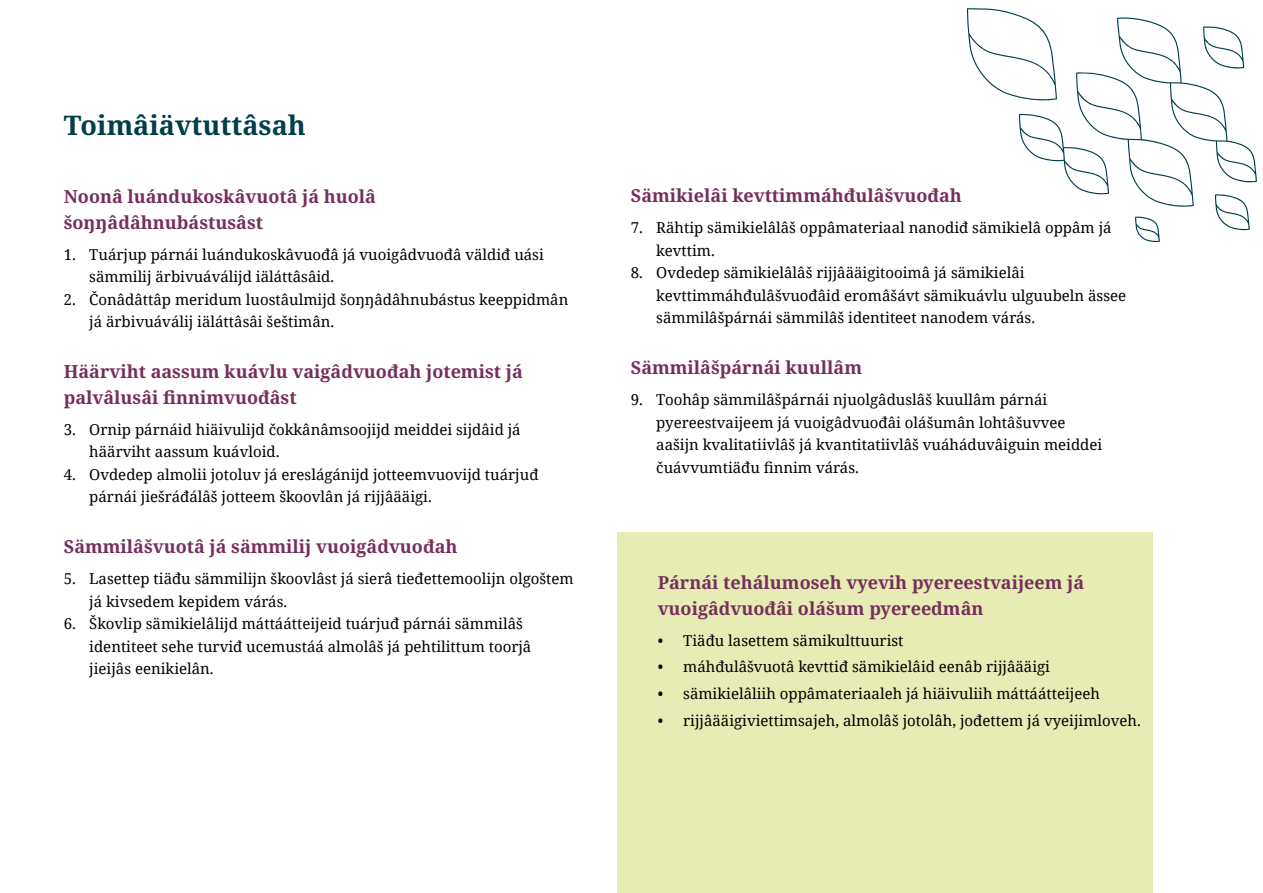
<style>
.page{position:relative;width:1263px;height:893px;background:#fff}
.page>*{position:absolute;margin:0;border:0;box-sizing:border-box;transform-origin:0 0}
.pääotsikko{font:700 27px "Noto Serif";color:#013e4b}
.väliotsikko{font:700 18px/25.5px "Noto Serif";color:#762f5c}
.t1{font:15px/22.5px "Noto Serif";color:#000}
</style>
<div class="page">
<div style="left:617px;top:533px;width:535px;height:360px;background:#e6ecb4"></div>
<svg style="left:967px;top:8px;width:290px;height:234px"></svg>
<p class="pääotsikko" style="left:64px;top:106px;width:244px">Toimâiävtuttâsah</p>
<p class="väliotsikko" style="left:64px;top:184px;width:314px">Noonâ luándukoskâvuotâ já huolâ šoŋŋâdâhnubástusâst</p>
<p class="t1" style="left:89px;top:242px;width:456px;text-indent:-26px">1. Tuárjup párnái luándukoskâvuođâ já vuoigâdvuođâ väldiđ uási sämmilij ärbivuáválijd iäláttâsâid.</p>
<p class="t1" style="left:89px;top:287px;width:481px;text-indent:-26px">2. Čonâdâttâp meridum luostâulmijd šoŋŋâdâhnubástus keeppidmân já ärbivuáválij iäláttâsâi šeštimân.</p>
<p class="väliotsikko" style="left:64px;top:359px;width:460px">Häärviht aassum kuávlu vaigâdvuođah jotemist já palvâlusâi finnimvuođâst</p>
<p class="t1" style="left:89px;top:417px;width:433px;text-indent:-26px">3. Ornip párnáid hiäivulijd čokkânâmsoojijd meiddei sijdâid já häärviht aassum kuávloid.</p>
<p class="t1" style="left:89px;top:462px;width:451px;text-indent:-26px">4. Ovdedep almolii jotoluv já ereslágánijd jotteemvuovijd tuárjuđ párnái jiešráđálâš jotteem škoovlân já rijjâääigi.</p>
<p class="väliotsikko" style="left:64px;top:534px;width:395px">Sämmilâšvuotâ já sämmilij vuoigâdvuođah</p>
<p class="t1" style="left:89px;top:567px;width:486px;text-indent:-26px">5. Lasettep tiäđu sämmilijn škoovlâst já sierâ tieđettemoolijn olgoštem já kivsedem kepidem várás.</p>
<p class="t1" style="left:89px;top:612px;width:444px;text-indent:-26px">6. Škovlip sämikielâlijd máttáátteijeid tuárjuđ párnái sämmilâš identiteet sehe turviđ ucemustáá almolâš já pehtilittum toorjâ jieijâs eenikielân.</p>
<p class="väliotsikko" style="left:631px;top:183px;width:333px">Sämikielâi kevttimmáhđulâšvuođah</p>
<p class="t1" style="left:656px;top:216px;width:457px;text-indent:-26px">7. Rähtip sämikielâlâš oppâmateriaal nanodiđ sämikielâ oppâm já kevttim.</p>
<p class="t1" style="left:656px;top:261px;width:471px;text-indent:-26px">8. Ovdedep sämikielâlâš rijjâääigitooimâ já sämikielâi kevttimmáhđulâšvuođâid eromâšávt sämikuávlu ulguubeln ässee sämmilâšpárnái sämmilâš identiteet nanodem várás.</p>
<p class="väliotsikko" style="left:631px;top:355px;width:233px">Sämmilâšpárnái kuullâm</p>
<p class="t1" style="left:656px;top:388px;width:447px;text-indent:-26px">9. Toohâp sämmilâšpárnái njuolgâduslâš kuullâm párnái pyereestvaijeem já vuoigâdvuođâi olášumân lohtâšuvvee aašijn kvalitatiivlâš já kvantitatiivlâš vuáháduvâiguin meiddei čuávvumtiäđu finnim várás.</p>
<p class="väliotsikko" style="left:658px;top:570px;width:428px">Párnái tehálumoseh vyevih pyereestvaijeem já vuoigâdvuođâi olášum pyereedmân</p>
<p class="t1" style="left:658px;top:628px;width:247px">• Tiäđu lasettem sämikulttuurist</p>
<p class="t1" style="left:658px;top:655px;width:394px">• máhđulâšvuotâ kevttiđ sämikielâid eenâb rijjâääigi</p>
<p class="t1" style="left:658px;top:682px;width:444px">• sämikielâliih oppâmateriaaleh já hiäivuliih máttáátteijeeh</p>
<p class="t1" style="left:658px;top:708px;width:485px">• rijjâääigiviettimsajeh, almolâš jotolâh, jođettem já vyeijimloveh.</p>
</div>
